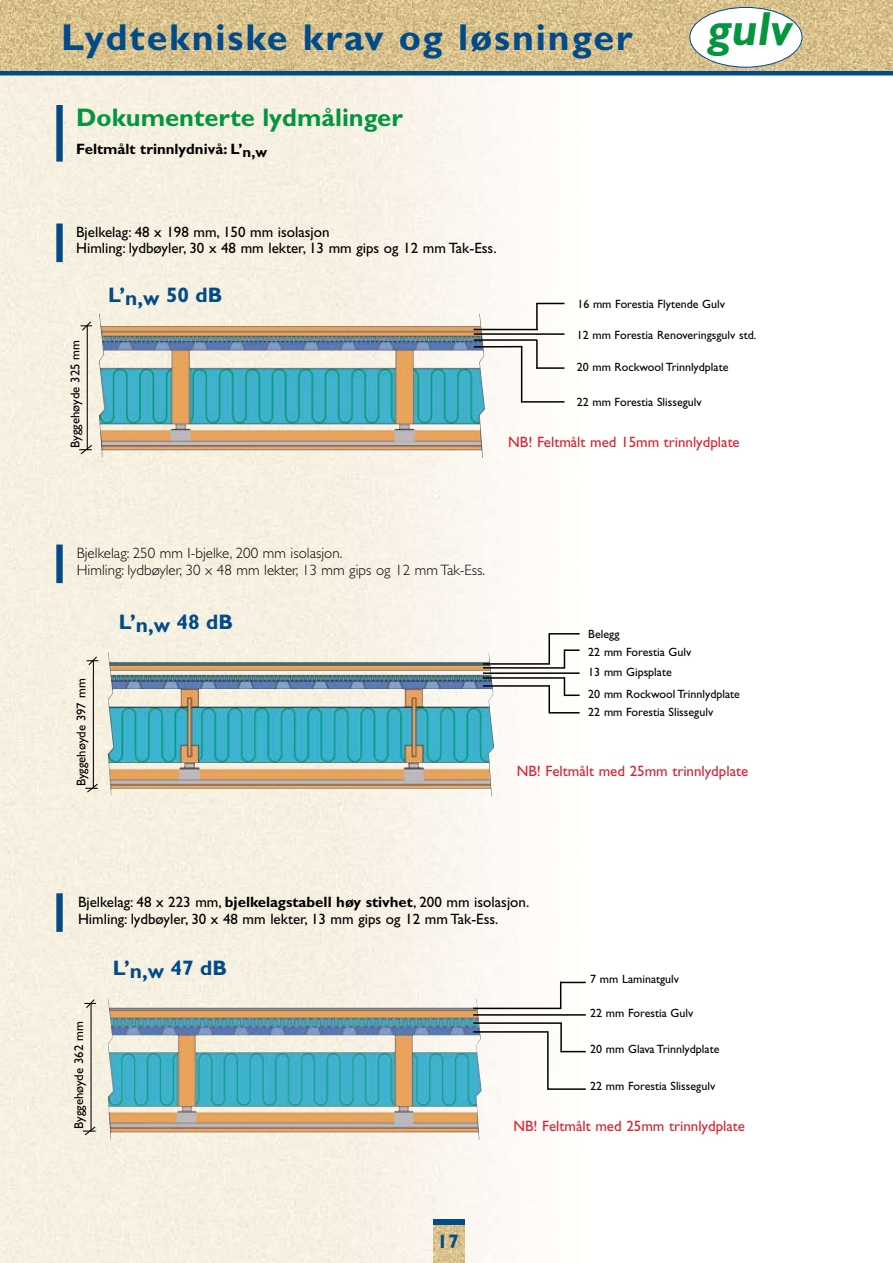
<style>
.page{position:relative;width:893px;height:1263px;background:#fff}
.page>*{position:absolute;margin:0;border:0;box-sizing:border-box;transform-origin:0 0}
.t1{font:italic 700 48px "Gill Sans Std";color:#03953f}
.t2{font:700 37.5px "Gill Sans Std";letter-spacing:.05em;color:#004b88}
.t3{font:700 25.5px "Gill Sans Std";color:#03953f}
.t4{font:700 21px "Gill Sans Std";color:#004b88}
.t5{font:700 19.5px "Gill Sans Std";color:#004b88}
.t6{font:15px/16.5px "Gill Sans Std";color:#000}
.t7{font:300 15px/16.5px "Gill Sans Std";color:#000}
.t8{font:15px "Gill Sans Std";color:#d92231}
.t9{font:700 15px "Gill Sans Std";color:#000}
.t10{font:12.75px "Gill Sans Std";color:#000}
.t11{font:12px/18.3px "Gill Sans Std";color:#000}
.s1{font-weight:700}
</style>
<div class="page">
<div style="left:2px;top:0;width:891px;height:1263px;background:linear-gradient(to right,#f4ecd9,#fff)"></div>
<img style="left:2px;top:0;width:891px;height:71px">
<img style="left:0;top:0;width:2px;height:71px">
<hr style="left:0;top:71px;width:893px;height:4px;background:#004b88">
<div style="left:690px;top:7px;width:112px;height:60px;background:#fff;border-radius:50%"></div>
<div style="left:689px;top:7px;width:113px;height:61px;border:1px solid #004b88;border-radius:50%"></div>
<img style="left:433px;top:1225px;width:32px;height:38px">
<div style="left:433px;top:1219px;width:32px;height:6px;background:#004b88"></div>
<hr style="left:87px;top:326px;width:1px;height:124px;background:#000">
<svg style="left:79px;top:444px;width:14px;height:11px"></svg>
<svg style="left:81px;top:320px;width:11px;height:12px"></svg>
<img style="left:99px;top:313px;width:386px;height:145px">
<hr style="left:474px;top:329px;width:64px;height:1px;background:#000">
<hr style="left:474px;top:333px;width:90px;height:2px;background:#000">
<hr style="left:474px;top:339px;width:63px;height:2px;background:#000">
<hr style="left:474px;top:346px;width:48px;height:2px;background:#000">
<img style="left:108px;top:998px;width:374px;height:142px">
<hr style="left:91px;top:1003px;width:1px;height:128px;background:#000">
<svg style="left:83px;top:1125px;width:14px;height:11px"></svg>
<svg style="left:84px;top:998px;width:12px;height:11px"></svg>
<hr style="left:536px;top:303px;width:2px;height:27px;background:#000">
<hr style="left:536px;top:340px;width:2px;height:29px;background:#000">
<svg style="left:536px;top:303px;width:28px;height:1px"></svg>
<hr style="left:536px;top:367px;width:28px;height:2px;background:#000">
<hr style="left:522px;top:401px;width:42px;height:2px;background:#000">
<hr style="left:521px;top:347px;width:1px;height:56px;background:#000">
<div style="left:56px;top:105px;width:7px;height:57px;background:#004b88"></div>
<div style="left:56px;top:223px;width:7px;height:39px;background:#004b88"></div>
<hr style="left:93px;top:661px;width:1px;height:127px;background:#000">
<svg style="left:85px;top:783px;width:14px;height:10px"></svg>
<svg style="left:87px;top:655px;width:11px;height:11px"></svg>
<img style="left:108px;top:652px;width:386px;height:144px">
<hr style="left:483px;top:663px;width:67px;height:2px;background:#000">
<hr style="left:483px;top:667px;width:81px;height:2px;background:#000">
<hr style="left:483px;top:677px;width:81px;height:2px;background:#000">
<hr style="left:483px;top:685px;width:67px;height:2px;background:#000">
<hr style="left:548px;top:685px;width:2px;height:28px;background:#000">
<hr style="left:548px;top:633px;width:2px;height:30px;background:#000">
<svg style="left:564px;top:649px;width:16px;height:19px"></svg>
<svg style="left:564px;top:677px;width:16px;height:19px"></svg>
<hr style="left:549px;top:633px;width:31px;height:1px;background:#000">
<hr style="left:549px;top:712px;width:31px;height:1px;background:#000">
<hr style="left:483px;top:672px;width:97px;height:2px;background:#000">
<div style="left:56px;top:544px;width:7px;height:39px;background:#004b88"></div>
<div style="left:56px;top:893px;width:7px;height:39px;background:#004b88"></div>
<hr style="left:473px;top:1008px;width:88px;height:1px;background:#000">
<hr style="left:473px;top:1014px;width:113px;height:2px;background:#000">
<hr style="left:473px;top:1022px;width:88px;height:2px;background:#000">
<hr style="left:473px;top:1031px;width:75px;height:2px;background:#000">
<svg style="left:562px;top:1051px;width:24px;height:1px"></svg>
<hr style="left:548px;top:1088px;width:38px;height:2px;background:#000">
<hr style="left:547px;top:1031px;width:2px;height:59px;background:#000">
<hr style="left:560px;top:1023px;width:2px;height:29px;background:#000">
<svg style="left:560px;top:982px;width:26px;height:27px"></svg>
<h2 class="t2" style="left:61px;top:15px;width:573px">Lydtekniske krav og løsninger</h2>
<h1 class="t1" style="left:708px;top:1px;width:86px">gulv</h1>
<h3 class="t3" style="left:76px;top:102px;width:328px">Dokumenterte lydmålinger</h3>
<p class="t9" style="left:76px;top:140px;width:192px">Feltmålt trinnlydnivå: L’n,w</p>
<p class="t6" style="left:76px;top:224px;width:422px">Bjelkelag: 48 x 198 mm, 150 mm isolasjon<br>Himling: lydbøyler, 30 x 48 mm lekter, 13 mm gips og 12 mm Tak-Ess.</p>
<p class="t10" style="left:68px;top:448px;width:109px;rotate:-90deg">Byggehøyde 325 mm</p>
<h3 class="t4" style="left:108px;top:283px;width:116px">L’n,w 50 dB</h3>
<p class="t11" style="left:577px;top:294px;width:149px">16 mm Forestia Flytende Gulv</p>
<p class="t11" style="left:577px;top:326px;width:181px">12 mm Forestia Renoveringsgulv std.</p>
<p class="t11" style="left:577px;top:358px;width:153px">20 mm Rockwool Trinnlydplate</p>
<p class="t11" style="left:577px;top:393px;width:126px">22 mm Forestia Slissegulv</p>
<p class="t8" style="left:508px;top:433px;width:233px">NB! Feltmålt med 15mm trinnlydplate</p>
<p class="t7" style="left:77px;top:545px;width:410px">Bjelkelag: 250 mm I-bjelke, 200 mm isolasjon.<br>Himling: lydbøyler, 30 x 48 mm lekter, 13 mm gips og 12 mm Tak-Ess.</p>
<h3 class="t4" style="left:119px;top:609px;width:116px">L’n,w 48 dB</h3>
<p class="t10" style="left:74px;top:786px;width:109px;rotate:-90deg">Byggehøyde 397 mm</p>
<p class="t11" style="left:588px;top:625px;width:104px">Belegg<br>22 mm Forestia Gulv</p>
<p class="t11" style="left:588px;top:662px;width:153px;line-height:21.3px">13 mm Gipsplate<br>20 mm Rockwool Trinnlydplate</p>
<p class="t11" style="left:588px;top:703px;width:126px">22 mm Forestia Slissegulv</p>
<p class="t8" style="left:517px;top:763px;width:233px">NB! Feltmålt med 25mm trinnlydplate</p>
<p class="t6" style="left:78px;top:894px;width:453px">Bjelkelag: 48 x 223 mm, <span class="s1">bjelkelagstabell høy stivhet</span>, 200 mm isolasjon.<br>Himling: lydbøyler, 30 x 48 mm lekter, 13 mm gips og 12 mm Tak-Ess.</p>
<p class="t10" style="left:72px;top:1129px;width:109px;rotate:-90deg">Byggehøyde 362 mm</p>
<h3 class="t4" style="left:113px;top:956px;width:116px">L’n,w 47 dB</h3>
<h3 class="t5" style="left:437px;top:1230px;width:23px">17</h3>
<p class="t11" style="left:590px;top:970px;width:90px">7 mm Laminatgulv</p>
<p class="t11" style="left:590px;top:1004px;width:104px">22 mm Forestia Gulv</p>
<p class="t11" style="left:590px;top:1040px;width:131px">20 mm Glava Trinnlydplate</p>
<p class="t11" style="left:590px;top:1077px;width:126px">22 mm Forestia Slissegulv</p>
<p class="t8" style="left:513px;top:1117px;width:233px">NB! Feltmålt med 25mm trinnlydplate</p>
</div>
